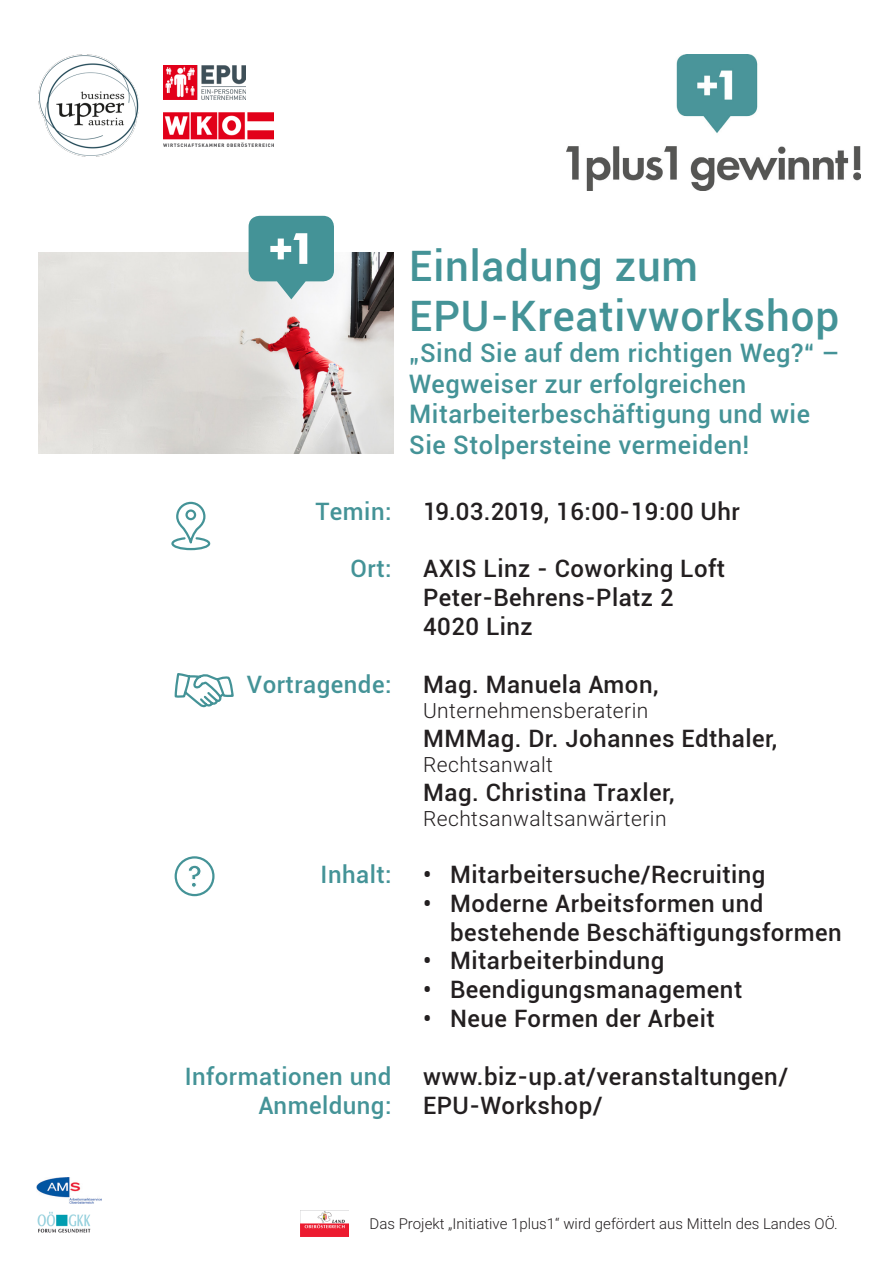
<style>
.page{position:relative;width:893px;height:1263px;background:#fff}
.page>*{position:absolute;margin:0;border:0;box-sizing:border-box;transform-origin:0 0}
.t1{font:500 42px "Roboto";letter-spacing:.02em;color:#449397}
.t2{font:500 25.5px/30.6px "Roboto";letter-spacing:.02em;color:#449397}
.t3{font:500 24px/28.8px "Roboto";letter-spacing:.02em;color:#231f20}
.t4{font:500 24px/28.8px "Roboto";letter-spacing:.02em;color:#449397;text-align:right}
.t5{font:300 21px "Roboto";letter-spacing:.02em;color:#231f20}
.t6{font:300 15px "Roboto";color:#231f20}
</style>
<div class="page">
<img style="left:566px;top:54px;width:294px;height:136px">
<img style="left:38px;top:252px;width:356px;height:202px">
<svg style="left:249px;top:216px;width:85px;height:83px"></svg>
<svg style="left:174px;top:673px;width:60px;height:35px"></svg>
<svg style="left:171px;top:501px;width:40px;height:50px"></svg>
<div style="left:175px;top:856px;width:40px;height:40px;border:2px solid #449397;border-radius:50%"></div>
<svg style="left:188px;top:865px;width:13px;height:22px"></svg>
<img style="left:38px;top:54px;width:100px;height:103px">
<img style="left:301px;top:1210px;width:48px;height:27px">
<img style="left:163px;top:66px;width:82px;height:34px">
<img style="left:163px;top:112px;width:110px;height:34px">
<img style="left:37px;top:1178px;width:65px;height:25px">
<img style="left:37px;top:1211px;width:54px;height:22px">
<p class="t4" style="left:315px;top:496px;width:78px">Temin:</p>
<p class="t4" style="left:351px;top:553px;width:42px">Ort:</p>
<p class="t4" style="left:247px;top:669px;width:146px">Vortragende:</p>
<p class="t4" style="left:321px;top:859px;width:72px">Inhalt:</p>
<p class="t4" style="left:185px;top:1061px;width:208px">Informationen und<br>Anmeldung:</p>
<p class="t1" style="left:409px;top:236px;width:290px">Einladung zum</p>
<p class="t1" style="left:409px;top:287px;width:431px">EPU-Kreativworkshop</p>
<p class="t2" style="left:409px;top:337px;width:432px">„Sind Sie auf dem richtigen Weg?“ –</p>
<p class="t2" style="left:409px;top:367px;width:402px">Wegweiser zur erfolgreichen<br>Mitarbeiterbeschäftigung und wie<br>Sie Stolpersteine vermeiden!</p>
<p class="t3" style="left:423px;top:496px;width:318px">19.03.2019, 16:00-19:00 Uhr</p>
<p class="t3" style="left:423px;top:553px;width:303px">AXIS Linz - Coworking Loft</p>
<p class="t3" style="left:423px;top:582px;width:252px">Peter-Behrens-Platz 2</p>
<p class="t3" style="left:423px;top:611px;width:111px">4020 Linz</p>
<p class="t3" style="left:423px;top:669px;width:237px">Mag. Manuela Amon,</p>
<p class="t5" style="left:423px;top:696px;width:227px">Unternehmensberaterin</p>
<p class="t3" style="left:423px;top:723px;width:356px">MMMag. Dr. Johannes Edthaler,</p>
<p class="t5" style="left:423px;top:750px;width:131px">Rechtsanwalt</p>
<p class="t3" style="left:423px;top:777px;width:253px">Mag. Christina Traxler,</p>
<p class="t5" style="left:423px;top:804px;width:245px">Rechtsanwaltsanwärterin</p>
<p class="t3" style="left:423px;top:859px;width:344px">• Mitarbeitersuche/Recruiting</p>
<p class="t3" style="left:450px;top:888px;width:393px;text-indent:-27px">• Moderne Arbeitsformen und bestehende Beschäftigungsformen</p>
<p class="t3" style="left:423px;top:945px;width:243px">• Mitarbeiterbindung</p>
<p class="t3" style="left:423px;top:974px;width:321px">• Beendigungsmanagement</p>
<p class="t3" style="left:423px;top:1003px;width:293px">• Neue Formen der Arbeit</p>
<p class="t3" style="left:423px;top:1061px;width:367px">www.biz-up.at/veranstaltungen/<br>EPU-Workshop/</p>
<p class="t6" style="left:370px;top:1213px;width:470px">Das Projekt „Initiative 1plus1“ wird gefördert aus Mitteln des Landes OÖ.</p>
</div>
